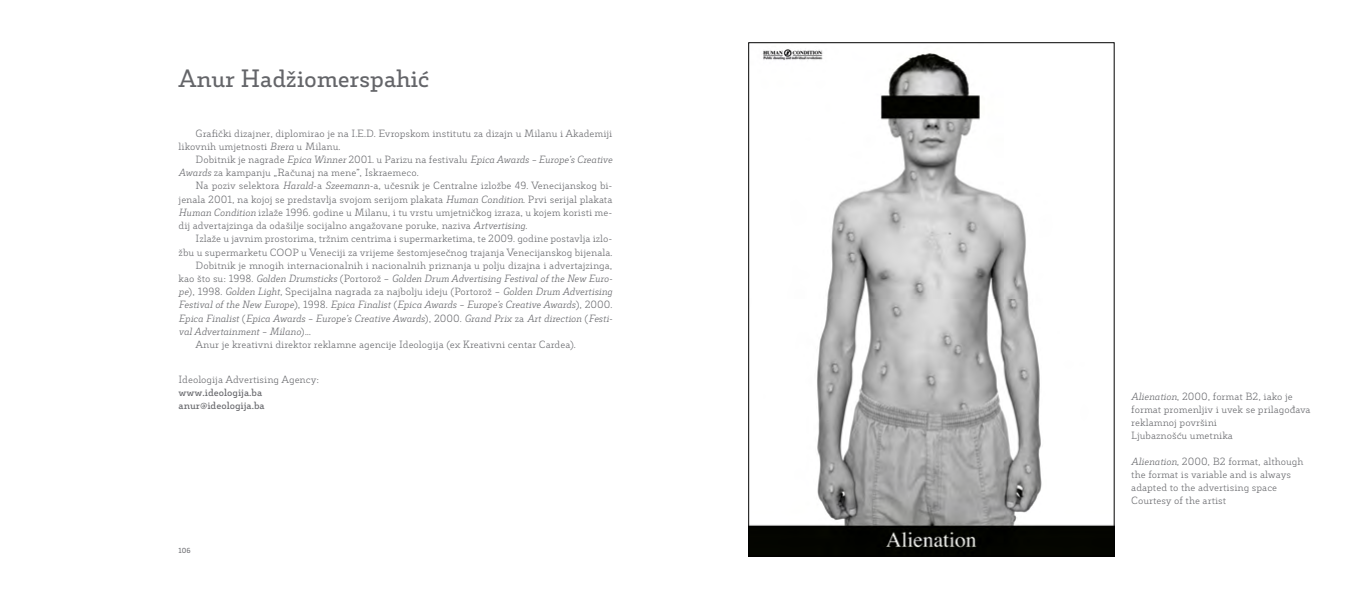
<style>
.page{position:relative;width:1361px;height:596px;background:#fff}
.page>*{position:absolute;margin:0;border:0;box-sizing:border-box;transform-origin:0 0}
.t1{font:600 24px "Decour";letter-spacing:-.01em;color:#646569}
.t2{font:300 10px/13.2px "Decour";color:#646569}
.t3{font:italic 300 10px "Decour";color:#646569}
.t4{font:600 10px/13.2px "Decour";color:#646569}
.t5{font:600 7px "Decour";color:#646569}
.s1{font-style:italic}
.s2{font-style:normal}
</style>
<div class="page">
<img style="left:750px;top:49px;width:362px;height:505px">
<h1 class="t1" style="left:179px;top:64px;width:252px">Anur Hadžiomerspahić</h1>
<p class="t2" style="left:179px;top:126px;width:435px;text-indent:17px">Grafički dizajner, diplomirao je na I.E.D. Evropskom institutu za dizajn u Milanu i Akademiji likovnih umjetnosti <span class="s1">Brera</span> u Milanu.</p>
<p class="t2" style="left:179px;top:153px;width:435px;text-indent:17px">Dobitnik je nagrade <span class="s1">Epica Winner</span> 2001. u Parizu na festivalu <span class="s1">Epica Awards – Europe’s Creative<br>Awards</span> za kampanju „Računaj na mene”, Iskraemeco.</p>
<p class="t2" style="left:179px;top:179px;width:435px;text-align:justify;text-indent:17px">Na poziv selektora <span class="s1">Harald</span>- a <span class="s1">Szeemann</span>- a, učesnik je Centralne izložbe 49. Venecijanskog bi&shy;jenala 2001, na kojoj se predstavlja svojom serijom plakata <span class="s1">Human Condition</span>. Prvi serijal plakata <span class="s1">Human Condition</span> izlaže 1996. godine u Milanu, i tu vrstu umjetničkog izraza, u kojem koristi me&shy;dij advertajzinga da odašilje socijalno angažovane poruke, naziva <span class="s1">Artvertising</span>.</p>
<p class="t2" style="left:196px;top:232px;width:418px">Izlaže u javnim prostorima, tržnim centrima i supermarketima, te 2009. godine postavlja izlo-</p>
<p class="t2" style="left:179px;top:245px;width:435px">žbu u supermarketu COOP u Veneciji za vrijeme šestomjesečnog trajanja Venecijanskog bijenala.</p>
<p class="t2" style="left:196px;top:258px;width:418px">Dobitnik je mnogih internacionalnih i nacionalnih priznanja u polju dizajna i advertajzinga,</p>
<p class="t3" style="left:179px;top:272px;width:435px"><span class="s2">kao što su: 1998.</span> Golden Drumsticks <span class="s2">(Portorož –</span> Golden Drum Advertising Festival of the New Euro-</p>
<p class="t2" style="left:179px;top:285px;width:435px"><span class="s1">pe</span>), 1998. <span class="s1">Golden Light</span>, Specijalna nagrada za najbolju ideju (Portorož – <span class="s1">Golden Drum Advertising</span></p>
<p class="t3" style="left:179px;top:299px;width:435px">Festival of the New Europe<span class="s2">), 1998.</span> Epica Finalist <span class="s2">(</span>Epica Awards – Europe’s Creative Awards<span class="s2">), 2000.</span></p>
<p class="t3" style="left:179px;top:312px;width:435px">Epica Finalist <span class="s2">(</span>Epica Awards – Europe’s Creative Awards<span class="s2">), 2000.</span> Grand Prix <span class="s2">za</span> Art direction <span class="s2">(</span>Festi-</p>
<p class="t3" style="left:179px;top:325px;width:134px">val Advertainment – Milano<span class="s2">)…</span></p>
<p class="t2" style="left:196px;top:337px;width:382px">Anur je kreativni direktor reklamne agencije Ideologija (ex Kreativni centar Cardea).</p>
<p class="t2" style="left:179px;top:372px;width:142px">Ideologija Advertising Agency:</p>
<p class="t4" style="left:179px;top:386px;width:88px">www.ideologija.ba anur@ideologija.ba</p>
<p class="t2" style="left:1131px;top:389px;width:181px"><span class="s1">Alienation</span>, 2000, format B2, iako je format promenljiv i uvek se prilagođava reklamnoj površini<br>Ljubaznošću umetnika</p>
<p class="t2" style="left:1131px;top:454px;width:174px"><span class="s1">Alienation,</span> 2000, B2 format, although the format is variable and is always adapted to the advertising space<br>Courtesy of the artist</p>
<p class="t5" style="left:179px;top:546px;width:14px">106</p>
</div>
